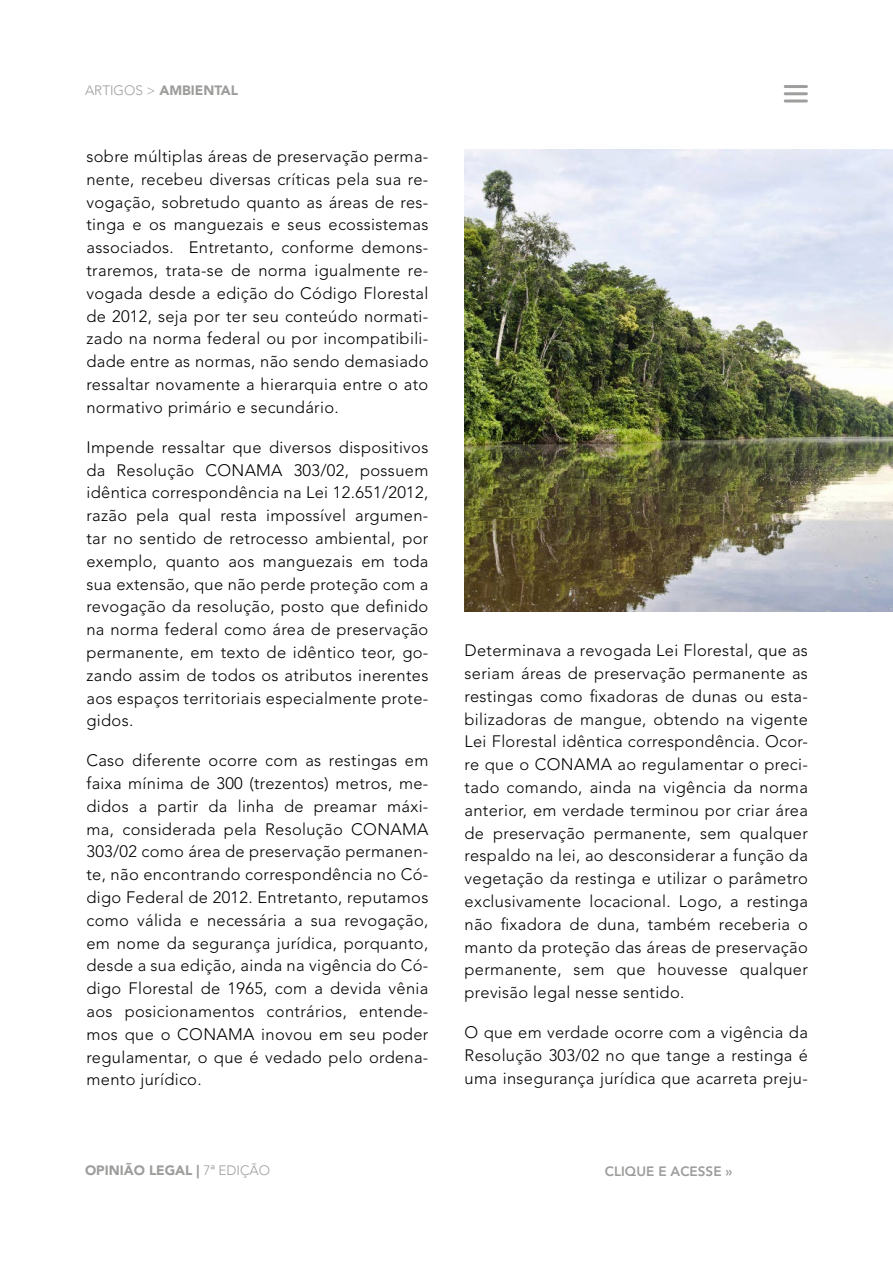
<style>
.page{position:relative;width:893px;height:1263px;background:#fff}
.page>*{position:absolute;margin:0;border:0;box-sizing:border-box;transform-origin:0 0}
.t1{font:300 16.5px/22.8px "Avenir LT Std";letter-spacing:.02em;color:#000;text-align:justify}
.t2{font:900 13.5px "Avenir LT Std";color:#9d9d9c}
.t3{font:800 13.5px "Avenir LT Std";color:#9d9d9c}
.s1{font-weight:300}
</style>
<div class="page">
<hr style="left:785px;top:85px;width:21px;height:3px;background:#9e9e9c">
<hr style="left:785px;top:92px;width:21px;height:3px;background:#9e9e9c">
<hr style="left:785px;top:99px;width:21px;height:3px;background:#9e9e9c">
<img style="left:465px;top:150px;width:428px;height:462px">
<p class="t2" style="left:85px;top:82px;width:155px"><span class="s1">ARTIGOS &gt;</span> AMBIENTAL</p>
<p class="t1" style="left:86px;top:145px;width:343px">sobre múltiplas áreas de preservação perma&shy;nente, recebeu diversas críticas pela sua re&shy;vogação, sobretudo quanto as áreas de res&shy;tinga e os manguezais e seus ecossistemas associados. Entretanto, conforme demons&shy;traremos, trata-se de norma igualmente re&shy;vogada desde a edição do Código Florestal de 2012, seja por ter seu conteúdo normati&shy;zado na norma federal ou por incompatibili&shy;dade entre as normas, não sendo demasiado ressaltar novamente a hierarquia entre o ato normativo primário e secundário.</p>
<p class="t1" style="left:86px;top:436px;width:343px">Impende ressaltar que diversos dispositivos da Resolução CONAMA 303/02, possuem idêntica correspondência na Lei 12.651/2012, razão pela qual resta impossível argumen&shy;tar no sentido de retrocesso ambiental, por exemplo, quanto aos manguezais em toda sua extensão, que não perde proteção com a revogação da resolução, posto que definido na norma federal como área de preservação permanente, em texto de idêntico teor, go&shy;zando assim de todos os atributos inerentes aos espaços territoriais especialmente prote&shy;gidos.</p>
<p class="t1" style="left:86px;top:749px;width:343px">Caso diferente ocorre com as restingas em faixa mínima de 300 (trezentos) metros, me&shy;didos a partir da linha de preamar máxi&shy;ma, considerada pela Resolução CONAMA 303/02 como área de preservação permanen&shy;te, não encontrando correspondência no Có&shy;digo Federal de 2012. Entretanto, reputamos como válida e necessária a sua revogação, em nome da segurança jurídica, porquanto, desde a sua edição, ainda na vigência do Có&shy;digo Florestal de 1965, com a devida vênia aos posicionamentos contrários, entende&shy;mos que o CONAMA inovou em seu poder regulamentar, o que é vedado pelo ordena&shy;mento jurídico.</p>
<p class="t1" style="left:465px;top:639px;width:345px">Determinava a revogada Lei Florestal, que as seriam áreas de preservação permanente as restingas como fixadoras de dunas ou esta&shy;bilizadoras de mangue, obtendo na vigente Lei Florestal idêntica correspondência. Ocor&shy;re que o CONAMA ao regulamentar o preci&shy;tado comando, ainda na vigência da norma anterior, em verdade terminou por criar área de preservação permanente, sem qualquer respaldo na lei, ao desconsiderar a função da vegetação da restinga e utilizar o parâmetro exclusivamente locacional. Logo, a restinga não fixadora de duna, também receberia o manto da proteção das áreas de preservação permanente, sem que houvesse qualquer previsão legal nesse sentido.</p>
<p class="t1" style="left:465px;top:1021px;width:345px">O que em verdade ocorre com a vigência da Resolução 303/02 no que tange a restinga é uma insegurança jurídica que acarreta preju-</p>
<p class="t2" style="left:85px;top:1162px;width:187px">OPINIÃO LEGAL | <span class="s1">7a EDIÇÃO</span></p>
<p class="t3" style="left:605px;top:1164px;width:129px">CLIQUE E ACESSE »</p>
</div>
